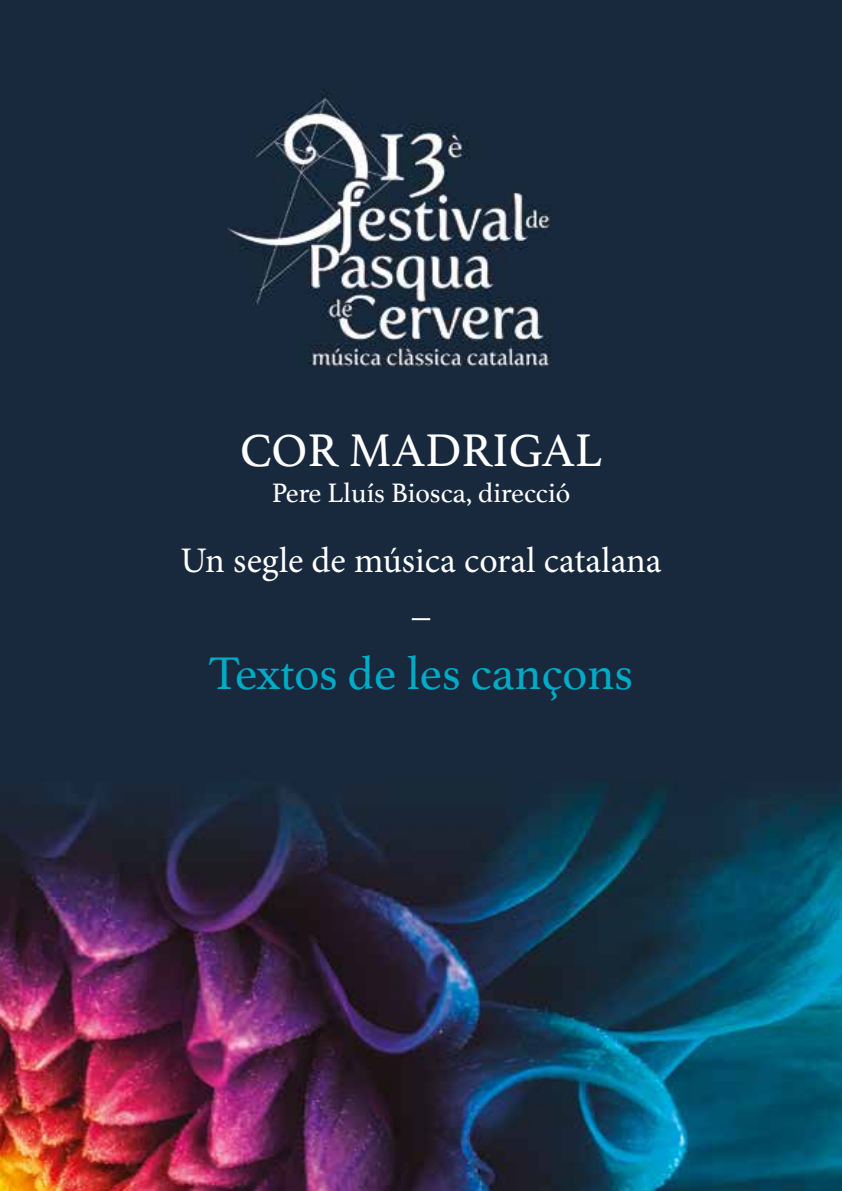
<style>
.page{position:relative;width:842px;height:1191px;background:#fff}
.page>*{position:absolute;margin:0;border:0;box-sizing:border-box;transform-origin:0 0}
.t1{font:48px "Athelas";color:#00abc7}
.t2{font:48px "Athelas";color:#fff}
.t3{font:36px "Minion Pro";color:#fff}
.t4{font:28px "Athelas";color:#fff}
</style>
<div class="page">
<img style="left:0;top:0;width:842px;height:1191px">
<svg style="left:412px;top:618px;width:18px;height:2px"></svg>
<h1 class="t2" style="left:240px;top:412px;width:363px">COR MADRIGAL</h1>
<p class="t4" style="left:272px;top:471px;width:300px">Pere Lluís Biosca, direcció</p>
<p class="t3" style="left:180px;top:536px;width:483px">Un segle de música coral catalana</p>
<h1 class="t1" style="left:209px;top:635px;width:426px">Textos de les cançons</h1>
</div>
